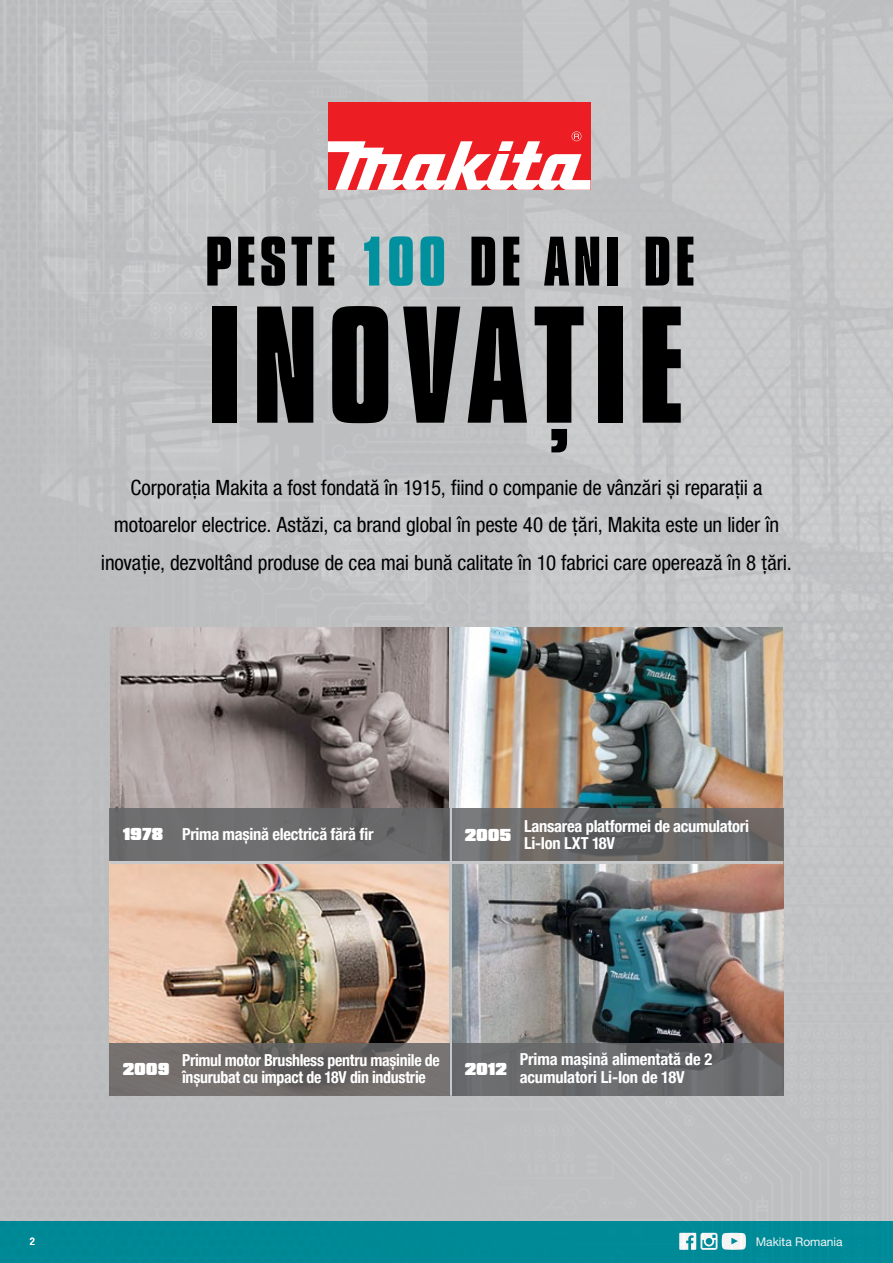
<style>
.page{position:relative;width:893px;height:1263px;background:#fff}
.page>*{position:absolute;margin:0;border:0;box-sizing:border-box;transform-origin:0 0}
.t1{font:700 174.15px "Compacta Com";letter-spacing:.05em;color:#000}
.t2{font:700 73.35px "Compacta Com";letter-spacing:.05em;color:#000}
.t3{font:condensed 21px/37.5px "Helvetica Neue LT Pro";letter-spacing:-.005em;color:#000;text-align:center}
.t4{font:900 18px "Compacta Com";letter-spacing:.03em;color:#fff}
.t5{font:700 condensed 16.5px/17.2px "Helvetica Neue LT Pro";letter-spacing:-.015em;color:#fff}
.t6{font:700 condensed 16.5px/17.2px "Helvetica Neue LT Pro";letter-spacing:-.015em;color:#fff;scale:.96 1}
.t7{font:12px "Helvetica Neue LT Pro";color:#fff}
.t8{font:500 condensed 10.5px "Helvetica Neue LT Pro";color:#fff}
.s1{color:#00909e}
.s2{font-family:"Compacta Com";font-weight:900;font-stretch:normal;font-size:18px}
</style>
<div class="page">
<img style="left:0;top:0;width:893px;height:1263px">
<img style="left:110px;top:628px;width:673px;height:415px">
<hr style="left:110px;top:861px;width:673px;height:3px;background:#c7c8ca">
<hr style="left:449px;top:628px;width:3px;height:468px;background:#c7c8ca">
<svg style="left:452px;top:1043px;width:331px;height:53px;background:#67696a"></svg>
<svg style="left:452px;top:808px;width:331px;height:53px;background:#696767"></svg>
<svg style="left:110px;top:1043px;width:340px;height:53px;background:#6e6a68"></svg>
<div style="left:110px;top:808px;width:340px;height:53px;background:#6d6c6d"></div>
<div style="left:328px;top:102px;width:262px;height:88px;background:#ed1d24"></div>
<svg style="left:328px;top:131px;width:262px;height:59px"></svg>
<h2 class="t2" style="left:205px;top:222px;width:492px">PESTE <span class="s1">100</span> DE ANI DE</h2>
<h1 class="t1" style="left:207px;top:272px;width:479px">INOVAȚIE</h1>
<p class="t3" style="left:101px;top:468px;width:692px">Corporația Makita a fost fondată în 1915, fiind o companie de vânzări și reparații a motoarelor electrice. Astăzi, ca brand global în peste 40 de țări, Makita este un lider în inovație, dezvoltând produse de cea mai bună calitate în 10 fabrici care operează în 8 țări.</p>
<p class="t5" style="left:123px;top:825px;width:252px"><span class="s2">1978</span> Prima mașină electrică fără fir</p>
<p class="t4" style="left:465px;top:827px;width:48px">2005</p>
<p class="t5" style="left:524px;top:817px;width:226px">Lansarea platformei de acumulatori<br>Li-Ion LXT 18V</p>
<p class="t6" style="left:182px;top:1051px;width:270px">Primul motor Brushless pentru mașinile de înșurubat cu impact de 18V din industrie</p>
<p class="t4" style="left:123px;top:1060px;width:48px">2009</p>
<p class="t4" style="left:465px;top:1060px;width:43px">2012</p>
<p class="t5" style="left:520px;top:1051px;width:194px">Prima mașină alimentată de 2 acumulatori Li-Ion de 18V</p>
<p class="t8" style="left:30px;top:1235px;width:14px">2 <span class="s1">|</span></p>
<p class="t7" style="left:756px;top:1234px;width:88px">Makita Romania</p>
</div>
